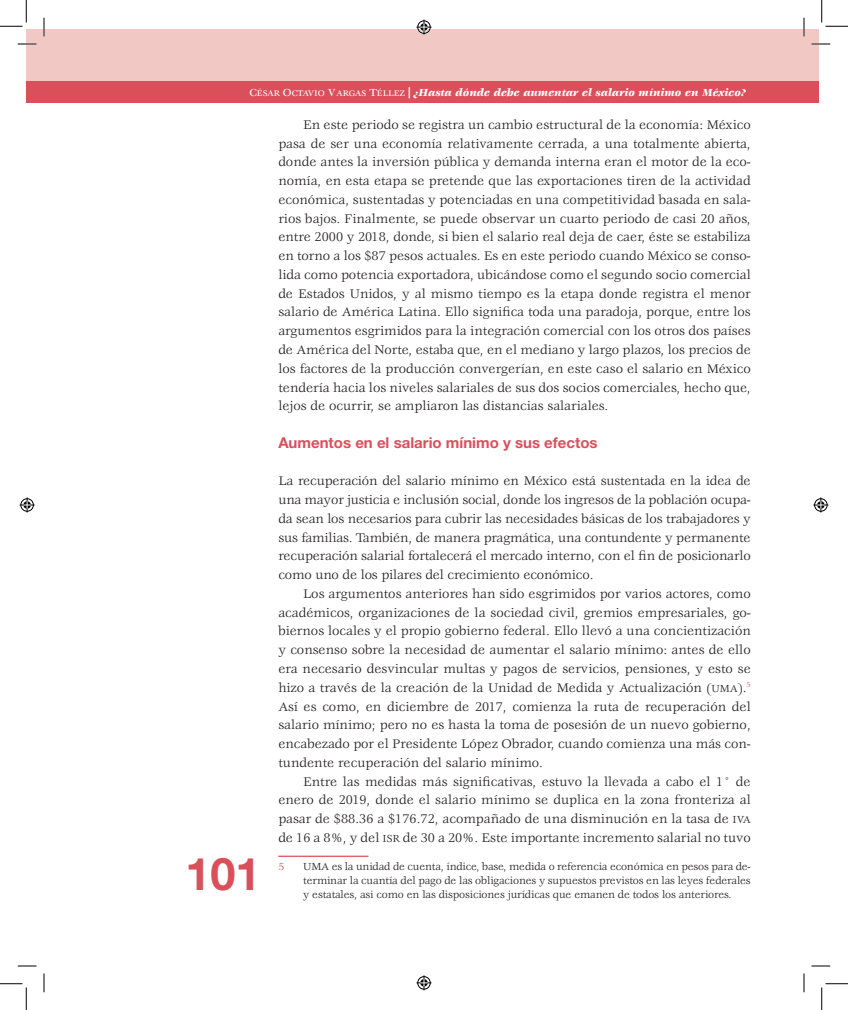
<style>
.page{position:relative;width:848px;height:1010px;background:#fff}
.page>*{position:absolute;margin:0;border:0;box-sizing:border-box;transform-origin:0 0}
.t1{font:700 45px "Helvetica Neue LT Std";color:#d9505b}
.TITULO_01{font:700 15px "Helvetica Neue LT Std";color:#d9505b}
.TXT_02{font:13.75px/18.8px "Veljovic Std";color:#231f20;text-align:justify}
.TXT{font:13.75px/18.8px "Veljovic Std";letter-spacing:-.01em;color:#231f20;text-align:justify}
.PIE_PAGINA{font:11.25px/13.8px "Veljovic Std";letter-spacing:-.01em;color:#231f20;text-align:justify}
.t2{font:italic 900 11.25px "Veljovic Std";color:#fff}
.PIE_PAGINA-2{font:11.25px "Veljovic Std";color:#d9505b}
.s1{font-family:"Veljovic Std Medium SC800";font-weight:400;font-style:normal}
.s2{font-family:"Veljovic Std Medium SC800";font-weight:400;font-style:normal;font-size:9px}
.s3{font-family:"Helvetica Neue LT Std";font-weight:500}
.s4{font-size:11.25px}
</style>
<div class="page">
<div style="left:26px;top:29px;width:792px;height:56px;background:#f2c8c4"></div>
<div style="left:26px;top:81px;width:792px;height:22px;background:#d9505b"></div>
<hr style="left:278px;top:855px;width:90px;height:1px;background:#d9505b">
<svg style="left:18px;top:43px;width:18px;height:2px"></svg>
<svg style="left:811px;top:43px;width:18px;height:2px"></svg>
<svg style="left:18px;top:965px;width:18px;height:1px"></svg>
<svg style="left:811px;top:965px;width:18px;height:1px"></svg>
<svg style="left:43px;top:18px;width:2px;height:18px"></svg>
<svg style="left:43px;top:973px;width:2px;height:18px"></svg>
<svg style="left:803px;top:18px;width:1px;height:18px"></svg>
<svg style="left:803px;top:973px;width:1px;height:18px"></svg>
<svg style="left:0;top:0;width:27px;height:27px"></svg>
<svg style="left:0;top:983px;width:27px;height:26px"></svg>
<svg style="left:821px;top:0;width:26px;height:27px"></svg>
<svg style="left:821px;top:983px;width:26px;height:26px"></svg>
<svg style="left:416px;top:20px;width:15px;height:15px"></svg>
<svg style="left:416px;top:975px;width:15px;height:15px"></svg>
<svg style="left:20px;top:497px;width:15px;height:15px"></svg>
<svg style="left:813px;top:497px;width:15px;height:15px"></svg>
<p class="t2" style="left:249px;top:86px;width:498px"><span class="s1">C</span><span class="s2">ÉSAR</span> <span class="s1">O</span><span class="s2">CTAVIO</span> <span class="s1">V</span><span class="s2">ARGAS</span> <span class="s1">T</span><span class="s2">ÉLLEZ</span> <span class="s3">|</span> ¿Hasta dónde debe aumentar el salario mínimo en México?</p>
<p class="TXT_02" style="left:278px;top:116px;width:474px;text-indent:25px">En este periodo se registra un cambio estructural de la economía: México pasa de ser una economía relativamente cerrada, a una totalmente abierta, donde antes la inversión pública y demanda interna eran el motor de la eco&shy;nomía, en esta etapa se pretende que las exportaciones tiren de la actividad económica, sustentadas y potenciadas en una competitividad basada en sala&shy;rios bajos. Finalmente, se puede observar un cuarto periodo de casi 20 años, entre 2000 y 2018, donde, si bien el salario real deja de caer, éste se estabiliza en torno a los $87 pesos actuales. Es en este periodo cuando México se conso&shy;lida como potencia exportadora, ubicándose como el segundo socio comercial de Estados Unidos, y al mismo tiempo es la etapa donde registra el menor salario de América Latina. Ello significa toda una paradoja, porque, entre los argumentos esgrimidos para la integración comercial con los otros dos países de América del Norte, estaba que, en el mediano y largo plazos, los precios de los factores de la producción convergerían, en este caso el salario en México tendería hacia los niveles salariales de sus dos socios comerciales, hecho que, lejos de ocurrir, se ampliaron las distancias salariales.</p>
<p class="TITULO_01" style="left:278px;top:433px;width:321px">Aumentos en el salario mínimo y sus efectos</p>
<p class="TXT" style="left:278px;top:472px;width:474px">La recuperación del salario mínimo en México está sustentada en la idea de una mayor justicia e inclusión social, donde los ingresos de la población ocupa&shy;da sean los necesarios para cubrir las necesidades básicas de los trabajadores y sus familias. También, de manera pragmática, una contundente y permanente recuperación salarial fortalecerá el mercado interno, con el fin de posicionarlo como uno de los pilares del crecimiento económico.</p>
<p class="TXT_02" style="left:278px;top:584px;width:474px;text-indent:25px">Los argumentos anteriores han sido esgrimidos por varios actores, como académicos, organizaciones de la sociedad civil, gremios empresariales, go&shy;biernos locales y el propio gobierno federal. Ello llevó a una concientización y consenso sobre la necesidad de aumentar el salario mínimo: antes de ello era necesario desvincular multas y pagos de servicios, pensiones, y esto se hizo a través de la creación de la Unidad de Medida y Actualización (<span class="s4">UMA</span>).<sup>5<br></sup>Así es como, en diciembre de 2017, comienza la ruta de recuperación del salario mínimo; pero no es hasta la toma de posesión de un nuevo gobierno, encabezado por el Presidente López Obrador, cuando comienza una más con&shy;tundente recuperación del salario mínimo.</p>
<p class="TXT_02" style="left:278px;top:772px;width:474px;text-indent:25px">Entre las medidas más significativas, estuvo la llevada a cabo el 1° de enero de 2019, donde el salario mínimo se duplica en la zona fronteriza al pasar de $88.36 a $176.72, acompañado de una disminución en la tasa de <span class="s4">IVA </span>de 16 a 8%, y del <span class="s4">ISR</span> de 30 a 20%. Este importante incremento salarial no tuvo</p>
<p class="PIE_PAGINA-2" style="left:278px;top:860px;width:7px">5</p>
<p class="PIE_PAGINA" style="left:303px;top:860px;width:449px">UMA es la unidad de cuenta, índice, base, medida o referencia económica en pesos para de&shy;terminar la cuantía del pago de las obligaciones y supuestos previstos en las leyes federales y estatales, asi como en las disposiciones jurídicas que emanen de todos los anteriores.</p>
<h1 class="t1" style="left:185px;top:845px;width:77px">101</h1>
</div>
